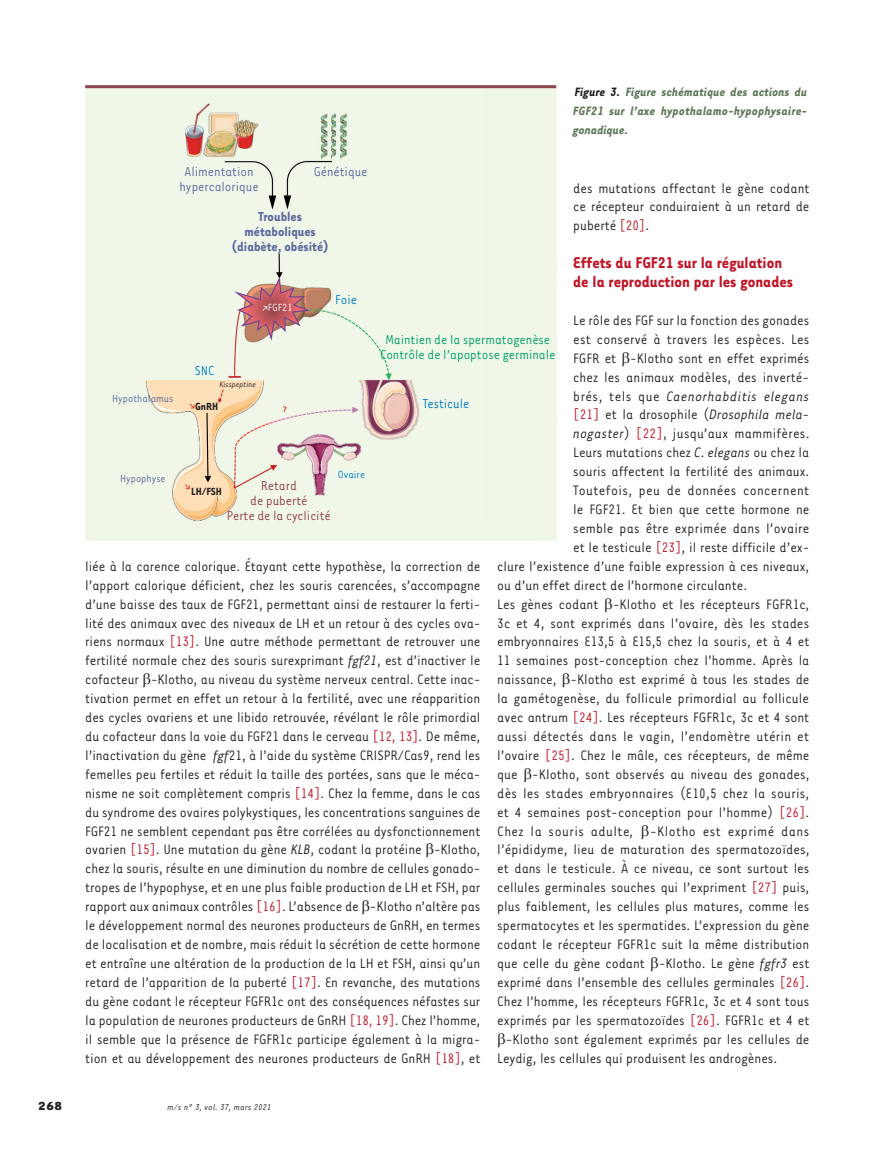
<style>
.page{position:relative;width:894px;height:1149px;background:#fff}
.page>*{position:absolute;margin:0;border:0;box-sizing:border-box;transform-origin:0 0}
.t1{font:700 18px/18.9px "Tarzana Narrow";color:#c11527}
.t2{font:15.75px/18.9px "Tarzana Narrow";color:#231f20;text-align:justify}
.t3{font:15.75px "Tarzana Narrow";letter-spacing:.03em;color:#231f20}
.t4{font:italic 15.75px "Tarzana Narrow";letter-spacing:.03em;color:#231f20}
.t5{font:15.75px "Tarzana Narrow";letter-spacing:.025em;color:#231f20}
.t6{font:15px/15px "Tarzana Narrow";color:#009f66;text-align:center}
.t7{font:700 15px/15px "Tarzana Narrow";color:#5e689e;text-align:center}
.t8{font:15px/15px "Tarzana Narrow";color:#5e689e;text-align:center}
.t9{font:15px/15px "Tarzana Narrow";color:#913f4b;text-align:center}
.t10{font:15px "Tarzana Narrow";color:#007cc2}
.t11{font:italic 700 13.95px/18.9px "Tarzana Narrow";letter-spacing:.02em;color:#5f7659;text-align:justify}
.t12{font:700 13.5px "Tarzana Wide";color:#231f20}
.t13{font:12px "Tarzana Narrow";color:#5e689e}
.t14{font:700 12px "Tarzana Narrow";color:#231f20}
.t15{font:12px "Tarzana Narrow";color:#007cc2}
.t16{font:12px "Tarzana Narrow";color:#fff}
.t17{font:italic 9.75px "Tarzana Narrow";letter-spacing:.025em;color:#231f20}
.t18{font:italic 9px "Tarzana Narrow";color:#231f20}
.s1{color:#231f20}
.s2{color:#c11527}
.s3{font-style:normal}
.s4{font-style:italic}
</style>
<div class="page">
<div style="left:85px;top:85px;width:471px;height:456px;background:#eff6e8"></div>
<img style="left:85px;top:88px;width:397px;height:432px">
<hr style="left:85px;top:85px;width:471px;height:3px;background:#8d454f">
<p class="t11" style="left:573px;top:82px;width:236px"><span class="s1">Figure 3.</span> Figure schématique des actions du FGF21 sur l’axe hypothalamo-hypophysaire&shy;gonadique.</p>
<p class="t8" style="left:179px;top:163px;width:81px">Alimentation hypercalorique</p>
<p class="t8" style="left:314px;top:163px;width:55px">Génétique</p>
<p class="t7" style="left:232px;top:208px;width:98px">Troubles métaboliques (diabète, obésité)</p>
<p class="t2" style="left:573px;top:178px;width:238px">des mutations affectant le gène codant ce récepteur conduiraient à un retard de puberté <span class="s2">[20]</span>.</p>
<p class="t1" style="left:573px;top:252px;width:221px">Effets du FGF21 sur la régulation de la reproduction par les gonades</p>
<p class="t2" style="left:573px;top:310px;width:237px">Le rôle des FGF sur la fonction des gonades</p>
<p class="t2" style="left:573px;top:329px;width:237px">est conservé à travers les espèces. Les</p>
<p class="t2" style="left:573px;top:348px;width:237px">FGFR et -Klotho sont en effet exprimés</p>
<p class="t2" style="left:573px;top:367px;width:237px">chez les animaux modèles, des inverté-</p>
<p class="t4" style="left:573px;top:386px;width:237px"><span class="s3">brés, tels que</span> Caenorhabditis elegans</p>
<p class="t2" style="left:573px;top:404px;width:238px"><span class="s2">[21]</span> et la drosophile (<span class="s4">Drosophila mela-</span></p>
<p class="t2" style="left:573px;top:423px;width:237px"><span class="s4">nogaster</span>) <span class="s2">[22]</span>, jusqu’aux mammifères.</p>
<p class="t2" style="left:573px;top:442px;width:237px">Leurs mutations chez <span class="s4">C</span>. <span class="s4">elegans</span> ou chez la</p>
<p class="t2" style="left:573px;top:461px;width:237px">souris affectent la fertilité des animaux.</p>
<p class="t5" style="left:573px;top:481px;width:237px">Toutefois, peu de données concernent</p>
<p class="t2" style="left:573px;top:499px;width:238px">le FGF21. Et bien que cette hormone ne</p>
<p class="t2" style="left:573px;top:518px;width:237px">semble pas être exprimée dans l’ovaire</p>
<p class="t2" style="left:573px;top:537px;width:237px">et le testicule <span class="s2">[23]</span>, il reste difficile d’ex-</p>
<p class="t2" style="left:497px;top:556px;width:313px">clure l’existence d’une faible expression à ces niveaux,</p>
<p class="t2" style="left:497px;top:574px;width:251px">ou d’un effet direct de l’hormone circulante.</p>
<p class="t2" style="left:497px;top:593px;width:313px">Les gènes codant -Klotho et les récepteurs FGFR1c,</p>
<p class="t2" style="left:497px;top:612px;width:313px">3c et 4, sont exprimés dans l’ovaire, dès les stades</p>
<p class="t2" style="left:497px;top:631px;width:313px">embryonnaires E13,5 à E15,5 chez la souris, et à 4 et</p>
<p class="t2" style="left:497px;top:650px;width:313px">11 semaines post-conception chez l’homme. Après la</p>
<p class="t2" style="left:497px;top:669px;width:313px">naissance, -Klotho est exprimé à tous les stades de</p>
<p class="t2" style="left:497px;top:688px;width:313px">la gamétogenèse, du follicule primordial au follicule</p>
<p class="t2" style="left:497px;top:707px;width:313px">avec antrum <span class="s2">[24]</span>. Les récepteurs FGFR1c, 3c et 4 sont</p>
<p class="t2" style="left:497px;top:726px;width:313px">aussi détectés dans le vagin, l’endomètre utérin et</p>
<p class="t2" style="left:497px;top:745px;width:313px">l’ovaire <span class="s2">[25]</span>. Chez le mâle, ces récepteurs, de même</p>
<p class="t2" style="left:497px;top:763px;width:314px">que -Klotho, sont observés au niveau des gonades,</p>
<p class="t2" style="left:497px;top:782px;width:313px">dès les stades embryonnaires (E10,5 chez la souris,</p>
<p class="t2" style="left:497px;top:801px;width:313px">et 4 semaines post-conception pour l’homme) <span class="s2">[26]</span>.</p>
<p class="t3" style="left:497px;top:821px;width:313px">Chez la souris adulte<span class="s4">,</span> -Klotho est exprimé dans</p>
<p class="t2" style="left:497px;top:839px;width:313px">l’épididyme, lieu de maturation des spermatozoïdes,</p>
<p class="t2" style="left:497px;top:858px;width:313px">et dans le testicule. À ce niveau, ce sont surtout les</p>
<p class="t2" style="left:497px;top:877px;width:313px">cellules germinales souches qui l’expriment <span class="s2">[27]</span> puis,</p>
<p class="t2" style="left:497px;top:896px;width:313px">plus faiblement, les cellules plus matures, comme les</p>
<p class="t2" style="left:497px;top:915px;width:313px">spermatocytes et les spermatides. L’expression du gène</p>
<p class="t2" style="left:497px;top:934px;width:313px">codant le récepteur FGFR1c suit la même distribution</p>
<p class="t2" style="left:497px;top:952px;width:313px">que celle du gène codant -Klotho. Le gène <span class="s4">fgfr3</span> est</p>
<p class="t2" style="left:497px;top:971px;width:313px">exprimé dans l’ensemble des cellules germinales <span class="s2">[26]</span>.</p>
<p class="t2" style="left:497px;top:990px;width:313px">Chez l’homme, les récepteurs FGFR1c, 3c et 4 sont tous</p>
<p class="t2" style="left:497px;top:1009px;width:313px">exprimés par les spermatozoïdes <span class="s2">[26]</span>. FGFR1c et 4 et</p>
<p class="t2" style="left:505px;top:1028px;width:305px">-Klotho sont également exprimés par les cellules de</p>
<p class="t2" style="left:497px;top:1047px;width:281px">Leydig, les cellules qui produisent les androgènes.</p>
<p class="t10" style="left:335px;top:291px;width:23px">Foie</p>
<p class="t16" style="left:268px;top:300px;width:26px">FGF21</p>
<p class="t6" style="left:380px;top:331px;width:177px">Maintien de la spermatogenèse<br>Contrôle de l’apoptose germinale</p>
<p class="t10" style="left:422px;top:395px;width:48px">Testicule</p>
<p class="t10" style="left:195px;top:361px;width:21px">SNC</p>
<p class="t18" style="left:219px;top:378px;width:38px">Kisspeptine</p>
<p class="t13" style="left:112px;top:391px;width:63px">Hypothalamus</p>
<p class="t14" style="left:195px;top:398px;width:24px">GnRH</p>
<p class="t15" style="left:338px;top:466px;width:29px">Ovaire</p>
<p class="t13" style="left:120px;top:471px;width:47px">Hypophyse</p>
<p class="t9" style="left:227px;top:477px;width:105px">Retard<br>de puberté<br>Perte de la cyclicité</p>
<p class="t14" style="left:191px;top:483px;width:32px">LH/FSH</p>
<p class="t2" style="left:85px;top:556px;width:396px">liée à la carence calorique. Étayant cette hypothèse, la correction de l’apport calorique déficient, chez les souris carencées, s’accompagne d’une baisse des taux de FGF21, permettant ainsi de restaurer la ferti&shy;lité des animaux avec des niveaux de LH et un retour à des cycles ova&shy;riens normaux <span class="s2">[13]</span>. Une autre méthode permettant de retrouver une fertilité normale chez des souris surexprimant <span class="s4">fgf21</span>, est d’inactiver le cofacteur -Klotho, au niveau du système nerveux central. Cette inac&shy;tivation permet en effet un retour à la fertilité, avec une réapparition des cycles ovariens et une libido retrouvée, révélant le rôle primordial du cofacteur dans la voie du FGF21 dans le cerveau <span class="s2">[12, 13]</span>. De même, l’inactivation du gène <span class="s4">fgf</span>21, à l’aide du système CRISPR/Cas9, rend les femelles peu fertiles et réduit la taille des portées, sans que le méca&shy;nisme ne soit complètement compris <span class="s2">[14]</span>. Chez la femme, dans le cas du syndrome des ovaires polykystiques, les concentrations sanguines de FGF21 ne semblent cependant pas être corrélées au dysfonctionnement ovarien <span class="s2">[15]</span>. Une mutation du gène <span class="s4">KLB</span>, codant la protéine -Klotho, chez la souris, résulte en une diminution du nombre de cellules gonado&shy;tropes de l’hypophyse, et en une plus faible production de LH et FSH, par rapport aux animaux contrôles <span class="s2">[16]</span>. L’absence de -Klotho n’altère pas le développement normal des neurones producteurs de GnRH, en termes de localisation et de nombre, mais réduit la sécrétion de cette hormone et entraîne une altération de la production de la LH et FSH, ainsi qu’un retard de l’apparition de la puberté <span class="s2">[17]</span>. En revanche, des mutations du gène codant le récepteur FGFR1c ont des conséquences néfastes sur la population de neurones producteurs de GnRH <span class="s2">[18, 19]</span>. Chez l’homme, il semble que la présence de FGFR1c participe également à la migra&shy;tion et au développement des neurones producteurs de GnRH <span class="s2">[18]</span>, et</p>
<p class="t12" style="left:38px;top:1097px;width:26px">268</p>
<p class="t17" style="left:167px;top:1100px;width:105px">m/s n° 3, vol. 37, mars 2021</p>
</div>
